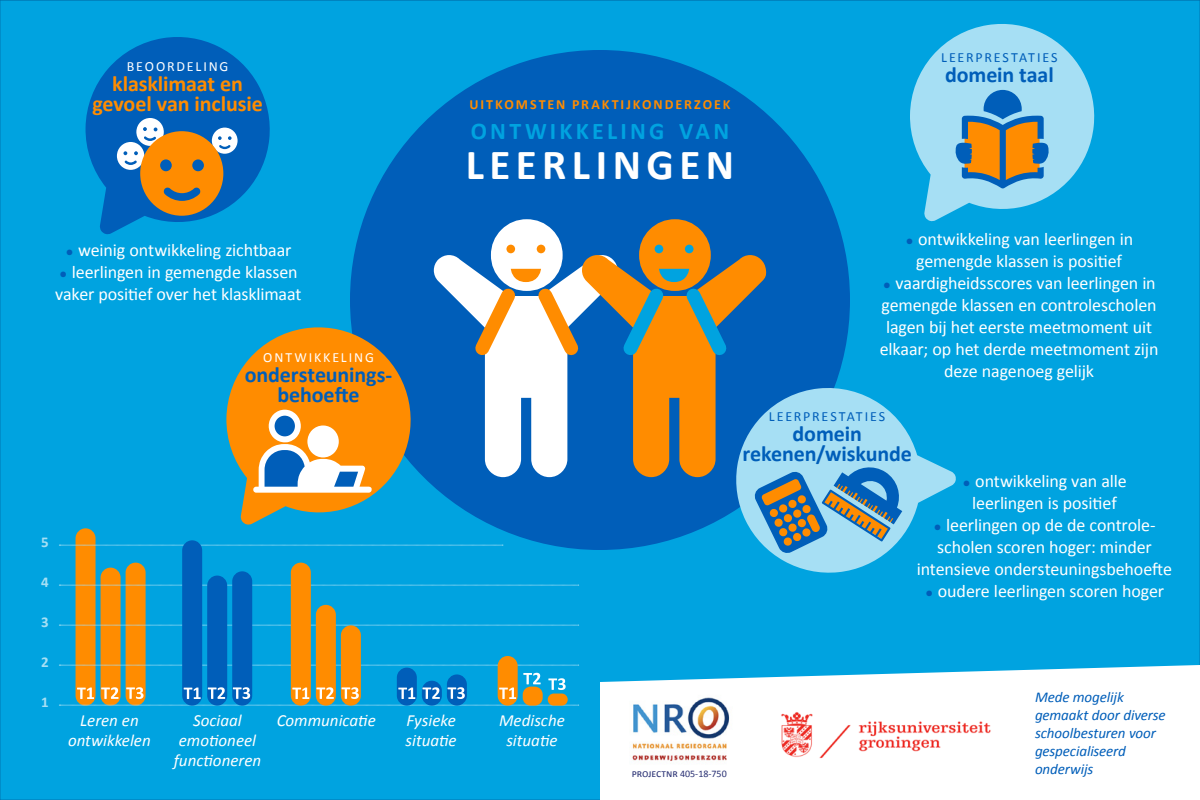
<style>
.page{position:relative;width:1200px;height:800px;background:#00a3e0}
.page>*{position:absolute;margin:0;border:0;box-sizing:border-box;transform-origin:0 0}
.kop{font:700 43px "Calibri";letter-spacing:.13em;color:#fff}
.kop-2{font:700 24px "Calibri";letter-spacing:.135em;color:#00a3e0}
.tussenkop{font:700 22px/20px "Calibri";letter-spacing:-.005em;color:#005eb9;text-align:center}
.tussenkop-2{font:700 22px "Calibri";letter-spacing:-.005em;color:#ff8c00}
.body_vast{font:18px/22px "Calibri";letter-spacing:-.01em;color:#fff;text-align:center}
.body{font:italic 17px/20px "Calibri";color:#fff}
.body-2{font:italic 15px/18px "Calibri";letter-spacing:-.01em;color:#005eb9}
.cijfers_los{font:700 15px "Calibri";color:#a6dff4}
.tussenkop-3{font:14px "Calibri";letter-spacing:.125em;color:#005eb9}
.kop-3{font:700 14px "Calibri";letter-spacing:.14em;color:#ff8c00}
.tussenkop-4{font:14px "Calibri";letter-spacing:.13em;color:#fff}
.body-3{font:10px "Calibri";color:#293073}
.s1{color:#005eb9}
.s2{font-size:11px}
</style>
<div class="page">
<svg style="left:600px;top:665px;width:600px;height:135px;background:#e8f7fc"></svg>
<div style="left:350px;top:50px;width:500px;height:500px;background:#005eb9;border-radius:50%"></div>
<img style="left:778px;top:703px;width:230px;height:61px">
<img style="left:630px;top:690px;width:106px;height:76px">
<svg style="left:434px;top:219px;width:148px;height:258px"></svg>
<div style="left:506px;top:245px;width:9px;height:8px;background:#ff8c00;border-radius:50%"></div>
<div style="left:537px;top:245px;width:8px;height:8px;background:#ff8c00;border-radius:50%"></div>
<svg style="left:464px;top:269px;width:118px;height:98px"></svg>
<svg style="left:582px;top:219px;width:185px;height:258px"></svg>
<div style="left:655px;top:245px;width:8px;height:8px;background:#00a3e0;border-radius:50%"></div>
<div style="left:685px;top:245px;width:9px;height:8px;background:#00a3e0;border-radius:50%"></div>
<svg style="left:612px;top:269px;width:126px;height:98px"></svg>
<svg style="left:226px;top:326px;width:186px;height:199px"></svg>
<div style="left:76px;top:528px;width:20px;height:178px;background:#ff8c00;border-radius:10px"></div>
<div style="left:101px;top:568px;width:20px;height:138px;background:#ff8c00;border-radius:10px"></div>
<div style="left:126px;top:563px;width:20px;height:143px;background:#ff8c00;border-radius:10px"></div>
<svg style="left:59px;top:705px;width:520px;height:1px"></svg>
<svg style="left:59px;top:665px;width:520px;height:1px"></svg>
<svg style="left:59px;top:625px;width:520px;height:1px"></svg>
<svg style="left:59px;top:585px;width:520px;height:1px"></svg>
<svg style="left:59px;top:545px;width:444px;height:1px"></svg>
<svg style="left:77px;top:688px;width:17px;height:11px"></svg>
<div style="left:291px;top:563px;width:20px;height:143px;background:#ff8c00;border-radius:10px"></div>
<div style="left:316px;top:605px;width:20px;height:101px;background:#ff8c00;border-radius:10px"></div>
<div style="left:341px;top:625px;width:20px;height:81px;background:#ff8c00;border-radius:10px"></div>
<svg style="left:292px;top:688px;width:17px;height:11px"></svg>
<svg style="left:316px;top:687px;width:18px;height:12px"></svg>
<svg style="left:342px;top:687px;width:17px;height:12px"></svg>
<div style="left:182px;top:540px;width:20px;height:166px;background:#005eb9;border-radius:10px"></div>
<div style="left:207px;top:576px;width:20px;height:130px;background:#005eb9;border-radius:10px"></div>
<div style="left:232px;top:571px;width:20px;height:135px;background:#005eb9;border-radius:10px"></div>
<svg style="left:184px;top:688px;width:17px;height:11px"></svg>
<svg style="left:208px;top:687px;width:17px;height:12px"></svg>
<svg style="left:233px;top:687px;width:17px;height:12px"></svg>
<svg style="left:101px;top:687px;width:18px;height:12px"></svg>
<div style="left:397px;top:668px;width:20px;height:38px;background:#005eb9;border-radius:10px"></div>
<div style="left:422px;top:681px;width:20px;height:25px;background:#005eb9;border-radius:10px"></div>
<div style="left:447px;top:674px;width:20px;height:32px;background:#005eb9;border-radius:10px"></div>
<svg style="left:398px;top:688px;width:17px;height:11px"></svg>
<svg style="left:422px;top:687px;width:18px;height:12px"></svg>
<svg style="left:448px;top:687px;width:17px;height:12px"></svg>
<div style="left:498px;top:656px;width:20px;height:50px;background:#ff8c00;border-radius:10px"></div>
<div style="left:523px;top:687px;width:20px;height:19px;background:#ff8c00;border-radius:8px"></div>
<div style="left:548px;top:694px;width:20px;height:12px;background:#ff8c00;border-radius:6px"></div>
<svg style="left:499px;top:688px;width:17px;height:11px"></svg>
<svg style="left:523px;top:673px;width:18px;height:11px"></svg>
<svg style="left:548px;top:678px;width:18px;height:12px"></svg>
<svg style="left:126px;top:687px;width:18px;height:12px"></svg>
<svg style="left:910px;top:24px;width:185px;height:197px"></svg>
<svg style="left:85px;top:37px;width:185px;height:197px"></svg>
<svg style="left:734px;top:386px;width:222px;height:187px;fill:#a6dff4"></svg>
<svg style="left:754px;top:464px;width:148px;height:90px;background:#76a3b7"></svg>
<p class="tussenkop-4" style="left:127px;top:57px;width:103px">BEOORDELING</p>
<p class="tussenkop-2" style="left:112px;top:68px;width:132px">klasklimaat en</p>
<p class="tussenkop-2" style="left:92px;top:88px;width:172px">gevoel van inclusie</p>
<p class="kop-3" style="left:470px;top:94px;width:262px">UITKOMSTEN PRAKTIJKONDERZOEK</p>
<p class="kop-2" style="left:471px;top:114px;width:260px">ONTWIKKELING VAN</p>
<p class="kop" style="left:466px;top:134px;width:270px">LEERLINGEN</p>
<p class="tussenkop-3" style="left:941px;top:47px;width:118px">LEERPRESTATIES</p>
<p class="tussenkop" style="left:945px;top:64px;width:110px">domein taal</p>
<p class="body_vast" style="left:65px;top:239px;width:228px"><span class="s1">•</span> weinig ontwikkeling zichtbaar</p>
<p class="body_vast" style="left:55px;top:261px;width:248px;text-align:left"><span class="s1">•</span> leerlingen in gemengde klassen vaker positief over het klasklimaat</p>
<p class="tussenkop-4" style="left:263px;top:347px;width:112px">ONTWIKKELING</p>
<p class="tussenkop" style="left:245px;top:363px;width:149px">ondersteunings&shy;behoefte</p>
<p class="cijfers_los" style="left:41px;top:531px;width:9px">5</p>
<p class="cijfers_los" style="left:41px;top:571px;width:9px">4</p>
<p class="cijfers_los" style="left:41px;top:611px;width:9px">3</p>
<p class="cijfers_los" style="left:41px;top:651px;width:9px">2</p>
<p class="cijfers_los" style="left:41px;top:691px;width:9px">1</p>
<p class="body" style="left:80px;top:709px;width:60px">Leren en</p>
<p class="body" style="left:68px;top:729px;width:84px">ontwikkelen</p>
<p class="body" style="left:193px;top:709px;width:50px">Sociaal</p>
<p class="body" style="left:277px;top:709px;width:101px">Communicatie</p>
<p class="body" style="left:174px;top:729px;width:89px">emotioneel functioneren</p>
<p class="body" style="left:406px;top:709px;width:53px">Fysieke situatie</p>
<p class="body" style="left:499px;top:709px;width:67px;text-align:center">Medische situatie</p>
<p class="body_vast" style="left:905px;top:228px;width:230px"><span class="s1">•</span> ontwikkeling van leerlingen in gemengde klassen is positief</p>
<p class="body_vast" style="left:880px;top:272px;width:280px"><span class="s1">•</span> vaardigheidsscores van leerlingen in gemengde klassen en controlescholen lagen bij het eerste meetmoment uit elkaar; op het derde meetmoment zijn deze nagenoeg gelijk</p>
<p class="tussenkop-3" style="left:769px;top:407px;width:118px">LEERPRESTATIES</p>
<p class="tussenkop" style="left:793px;top:423px;width:71px">domein</p>
<p class="tussenkop" style="left:742px;top:443px;width:171px">rekenen/wiskunde</p>
<p class="body_vast" style="left:962px;top:470px;width:166px"><span class="s1">•</span> ontwikkeling van alle</p>
<p class="body_vast" style="left:972px;top:492px;width:146px">leerlingen is positief</p>
<p class="body_vast" style="left:917px;top:514px;width:257px"><span class="s1">•</span> leerlingen op de de controle&shy;scholen scoren hoger: minder intensieve ondersteuningsbehoefte</p>
<p class="body_vast" style="left:925px;top:580px;width:241px"><span class="s1">•</span> oudere leerlingen scoren hoger</p>
<p class="body-3" style="left:632px;top:767px;width:96px"><span class="s2">projectnr</span> 405-18-750</p>
<p class="body-2" style="left:1035px;top:688px;width:132px">Mede mogelijk gemaakt door diverse schoolbesturen voor gespecialiseerd onderwijs</p>
</div>
